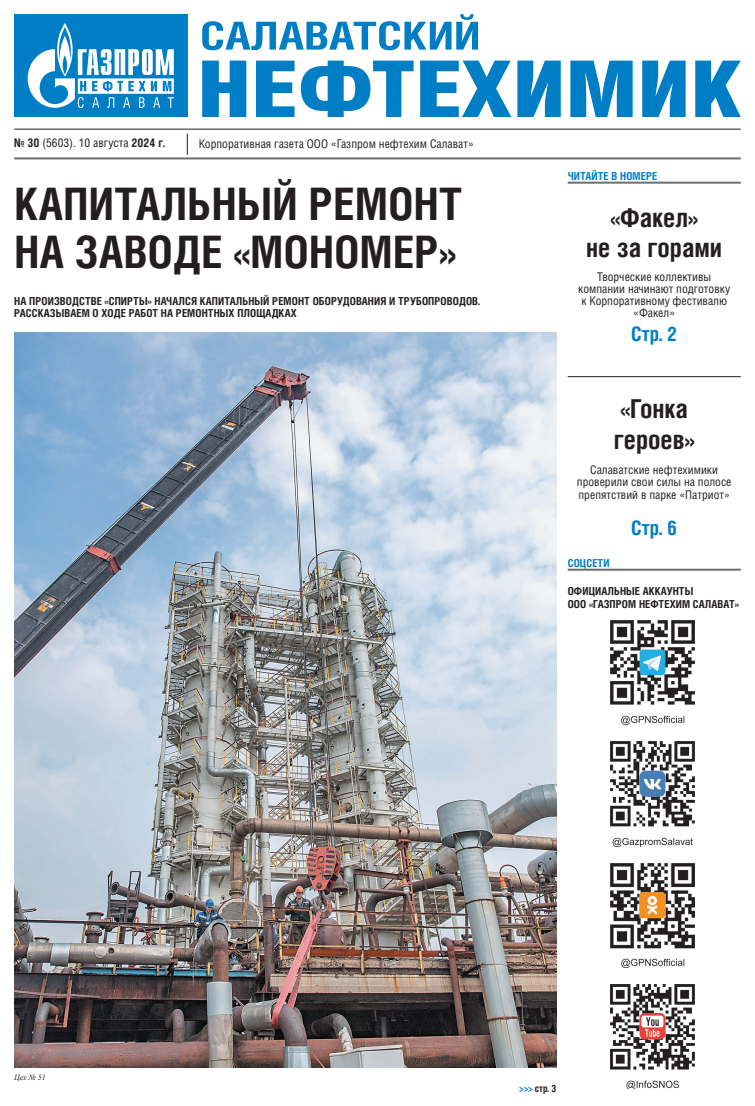
<style>
.page{position:relative;width:755px;height:1106px;background:#fff}
.page>*{position:absolute;margin:0;border:0;box-sizing:border-box;transform-origin:0 0}
.t1{font:700 44.8px/48.4px "Helios Cond";letter-spacing:.01em;color:#231f20}
.t2{font:700 26px/30px "Helios Cond";color:#231f20;text-align:center}
.t3{font:700 20px "Helios Cond";color:#007ec5}
.t4{font:12px/12.1px "Helios Cond";color:#231f20;text-align:center}
.t5{font:700 11px/12.1px "Helios Cond";letter-spacing:.01em;color:#231f20}
.t6{font:700 11px "Helios Cond";letter-spacing:.01em;color:#007ec5}
.t7{font:700 10px "Helios Cond";color:#231f20}
.t8{font:italic 8px "Times New Roman";color:#231f20}
.s1{font-weight:700}
.s2{color:#007ec5}
</style>
<div class="page">
<hr style="left:14px;top:129px;width:726px;height:1px;background:#231f20">
<svg style="left:187px;top:134px;width:1px;height:21px"></svg>
<div style="left:14px;top:14px;width:173px;height:103px;background:#007ec5"></div>
<svg style="left:28px;top:23px;width:146px;height:85px"></svg>
<svg style="left:202px;top:14px;width:275px;height:36px"></svg>
<svg style="left:202px;top:61px;width:44px;height:56px"></svg>
<svg style="left:256px;top:61px;width:38px;height:56px"></svg>
<svg style="left:300px;top:61px;width:113px;height:56px"></svg>
<svg style="left:420px;top:61px;width:91px;height:56px"></svg>
<svg style="left:517px;top:61px;width:43px;height:56px;background:#2892ce"></svg>
<svg style="left:570px;top:61px;width:62px;height:56px"></svg>
<svg style="left:642px;top:61px;width:43px;height:56px;background:#2791cd"></svg>
<svg style="left:695px;top:61px;width:45px;height:56px"></svg>
<hr style="left:14px;top:157px;width:726px;height:2px;background:#6c6d70">
<img style="left:14px;top:333px;width:542px;height:734px">
<hr style="left:567px;top:182px;width:173px;height:2px;background:#6c6d70">
<img style="left:610px;top:742px;width:84px;height:104px">
<img style="left:610px;top:863px;width:84px;height:104px">
<img style="left:610px;top:620px;width:84px;height:104px">
<img style="left:610px;top:984px;width:84px;height:105px">
<hr style="left:567px;top:568px;width:173px;height:2px;background:#6c6d70">
<hr style="left:567px;top:376px;width:173px;height:1px;background:#231f20">
<p class="t4" style="left:14px;top:137px;width:152px"><span class="s1">№ 30</span> (5603). 10 августа <span class="s1">2024 г.</span></p>
<p class="t4" style="left:198px;top:137px;width:276px">Корпоративная газета ООО «Газпром нефтехим Салават»</p>
<h1 class="t1" style="left:14px;top:179px;width:449px">КАПИТАЛЬНЫЙ РЕМОНТ<br>НА ЗАВОДЕ «МОНОМЕР»</h1>
<p class="t5" style="left:14px;top:295px;width:467px">НА ПРОИЗВОДСТВЕ «СПИРТЫ» НАЧАЛСЯ КАПИТАЛЬНЫЙ РЕМОНТ ОБОРУДОВАНИЯ И ТРУБОПРОВОДОВ.<br>РАССКАЗЫВАЕМ О ХОДЕ РАБОТ НА РЕМОНТНЫХ ПЛОЩАДКАХ</p>
<p class="t6" style="left:567px;top:168px;width:91px">ЧИТАЙТЕ В НОМЕРЕ</p>
<h2 class="t2" style="left:585px;top:202px;width:137px">«Факел»<br>не за горами</h2>
<p class="t4" style="left:578px;top:270px;width:153px">Творческие коллективы компании начинают подготовку к Корпоративному фестивалю «Факел»</p>
<h3 class="t3" style="left:630px;top:320px;width:48px">Стр. 2</h3>
<h2 class="t2" style="left:613px;top:394px;width:82px;text-align:left">«Гонка героев»</h2>
<p class="t4" style="left:576px;top:464px;width:156px">Салаватские нефтехимики проверили свои силы на полосе препятствий в парке «Патриот»</p>
<h3 class="t3" style="left:630px;top:514px;width:48px">Стр. 6</h3>
<p class="t6" style="left:567px;top:555px;width:43px">СОЦСЕТИ</p>
<p class="t5" style="left:567px;top:585px;width:173px">ОФИЦИАЛЬНЫЕ АККАУНТЫ<br>ООО «ГАЗПРОМ НЕФТЕХИМ САЛАВАТ»</p>
<p class="t8" style="left:14px;top:1071px;width:33px">Цех № 51</p>
<p class="t7" style="left:519px;top:1081px;width:39px"><span class="s2">&gt;&gt;&gt;</span> стр. 3</p>
</div>
